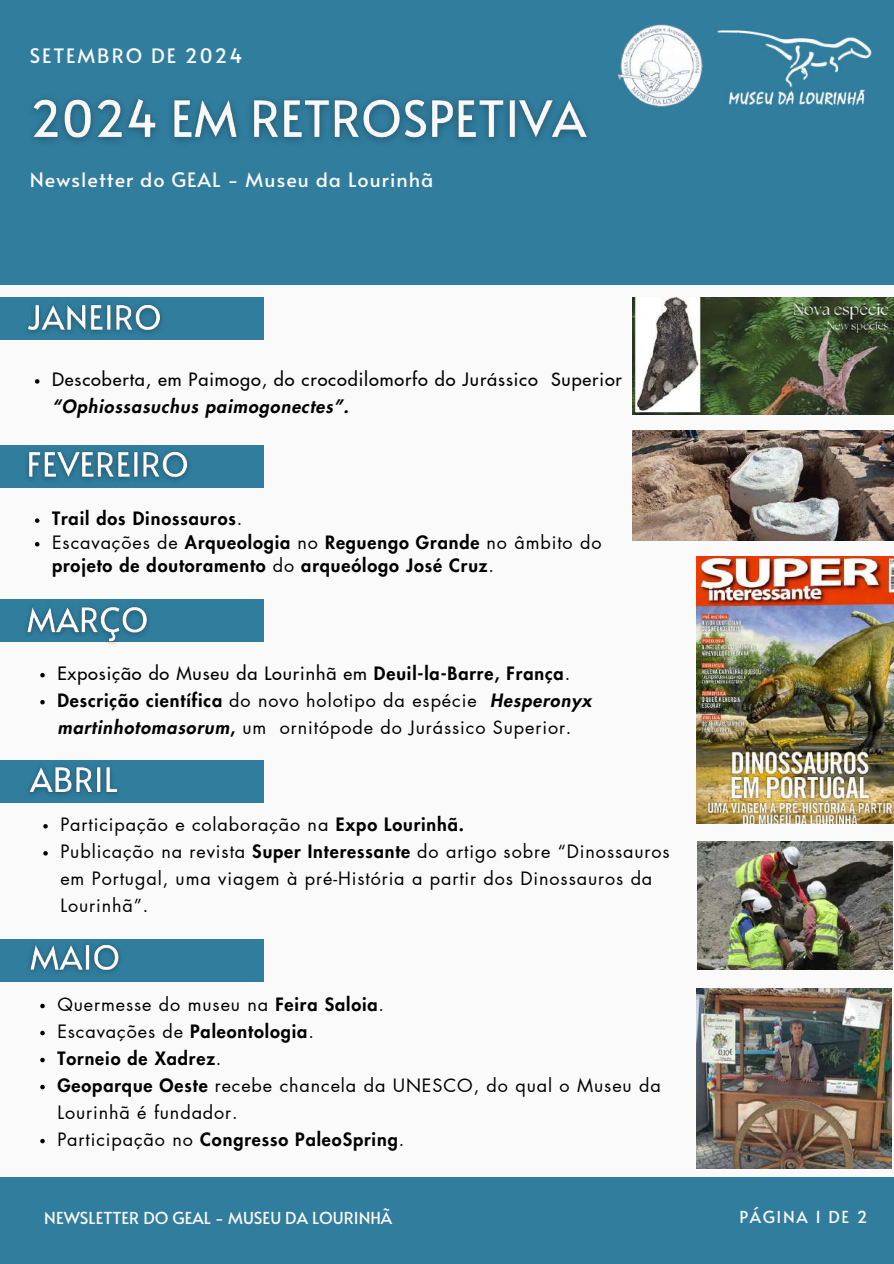
<style>
.page{position:relative;width:894px;height:1264px;background:#fff}
.page>*{position:absolute;margin:0;border:0;box-sizing:border-box;transform-origin:0 0}
.t1{font:19.8px "Alata";letter-spacing:.05em;color:#fafafa}
.t2{font:19.8px "Alata";letter-spacing:.1em;color:#fafafa}
.t3{font:18px/27px "Futura LT Pro";letter-spacing:.05em;color:#000}
.t4{font:800 18px/23.7px "Futura LT Pro";letter-spacing:.05em;color:#000}
.t5{font:500 18px "Futura LT Pro";letter-spacing:.05em;color:#000}
.t6{font:italic 800 18px "Futura LT Pro";letter-spacing:.05em;color:#000}
.t7{font:16.5px "Alata";color:#fafafa}
.t8{font:16.5px "Alata";letter-spacing:.1em;color:#fafafa}
.s1{font-weight:400}
.s2{font-weight:500}
.s3{font-weight:800}
.s4{font-weight:800;font-style:italic}
</style>
<div class="page">
<div style="left:0;top:0;width:893px;height:1263px;background:#fafafa"></div>
<div style="left:0;top:0;width:893px;height:284px;background:#307d9e"></div>
<img style="left:717px;top:30px;width:155px;height:76px">
<img style="left:618px;top:24px;width:85px;height:83px">
<div style="left:0;top:445px;width:264px;height:43px;background:#307d9e"></div>
<div style="left:0;top:297px;width:264px;height:43px;background:#307d9e"></div>
<div style="left:0;top:599px;width:264px;height:43px;background:#307d9e"></div>
<div style="left:0;top:760px;width:264px;height:43px;background:#307d9e"></div>
<div style="left:0;top:938px;width:264px;height:43px;background:#307d9e"></div>
<div style="left:0;top:1177px;width:893px;height:86px;background:#307d9e"></div>
<img style="left:697px;top:841px;width:195px;height:128px">
<img style="left:696px;top:988px;width:195px;height:180px">
<img style="left:696px;top:557px;width:197px;height:266px">
<img style="left:632px;top:430px;width:261px;height:111px">
<img style="left:632px;top:297px;width:261px;height:117px">
<img style="left:32px;top:97px;width:557px;height:45px">
<img style="left:27px;top:304px;width:135px;height:30px">
<img style="left:26px;top:606px;width:123px;height:39px">
<img style="left:28px;top:766px;width:90px;height:30px">
<img style="left:20px;top:938px;width:109px;height:44px">
<img style="left:27px;top:451px;width:162px;height:30px">
<svg style="left:35px;top:379px;width:4px;height:4px"></svg>
<svg style="left:40px;top:673px;width:5px;height:4px"></svg>
<svg style="left:40px;top:700px;width:5px;height:4px"></svg>
<svg style="left:35px;top:518px;width:4px;height:5px"></svg>
<svg style="left:35px;top:542px;width:4px;height:4px"></svg>
<svg style="left:43px;top:824px;width:5px;height:4px"></svg>
<svg style="left:43px;top:851px;width:5px;height:4px"></svg>
<svg style="left:40px;top:1003px;width:5px;height:5px"></svg>
<svg style="left:40px;top:1030px;width:5px;height:5px"></svg>
<svg style="left:40px;top:1057px;width:5px;height:5px"></svg>
<svg style="left:40px;top:1084px;width:5px;height:5px"></svg>
<svg style="left:40px;top:1138px;width:5px;height:5px"></svg>
<p class="t2" style="left:30px;top:41px;width:214px">SETEMBRO DE 2024</p>
<p class="t1" style="left:30px;top:165px;width:405px">Newsletter do GEAL - Museu da Lourinhã</p>
<p class="t5" style="left:52px;top:371px;width:571px">Descoberta, em Paimogo, do crocodilomorfo do Jurássico Superior</p>
<p class="t6" style="left:52px;top:398px;width:298px">“Ophiossasuchus paimogonectes”.</p>
<p class="t4" style="left:52px;top:507px;width:550px">Trail dos Dinossauros<span class="s1">.<br>Escavações de</span> Arqueologia <span class="s1">no</span> Reguengo Grande <span class="s1">no âmbito do </span>projeto de doutoramento <span class="s1">do</span> arqueólogo José Cruz<span class="s1">.</span></p>
<p class="t3" style="left:57px;top:660px;width:535px"><span class="s2">Exposição do Museu da Lourinhã em</span> <span class="s3">Deuil-la-Barre, França</span>.<br><span class="s3">Descrição científica</span> do novo holotipo da espécie <span class="s4">Hesperonyx martinhotomasorum</span><span class="s3">,</span> um ornitópode do Jurássico Superior.</p>
<p class="t3" style="left:60px;top:811px;width:610px">Participação e colaboração na <span class="s3">Expo Lourinhã.<br></span>Publicação na revista <span class="s3">Super Interessante</span> do artigo sobre “Dinossauros em Portugal, uma viagem à pré-História a partir dos Dinossauros da Lourinhã”.</p>
<p class="t3" style="left:57px;top:991px;width:605px">Quermesse do museu na <span class="s3">Feira Saloia</span>.<br>Escavações de <span class="s3">Paleontologia</span>.<br><span class="s3">Torneio de Xadrez</span>.<br><span class="s3">Geoparque Oeste</span> recebe chancela da UNESCO, do qual o Museu da Lourinhã é fundador.<br>Participação no <span class="s3">Congresso PaleoSpring</span>.</p>
<p class="t7" style="left:44px;top:1205px;width:349px">NEWSLETTER DO GEAL - MUSEU DA LOURINHÃ</p>
<p class="t8" style="left:739px;top:1204px;width:129px">PÁGINA 1 DE 2</p>
</div>
